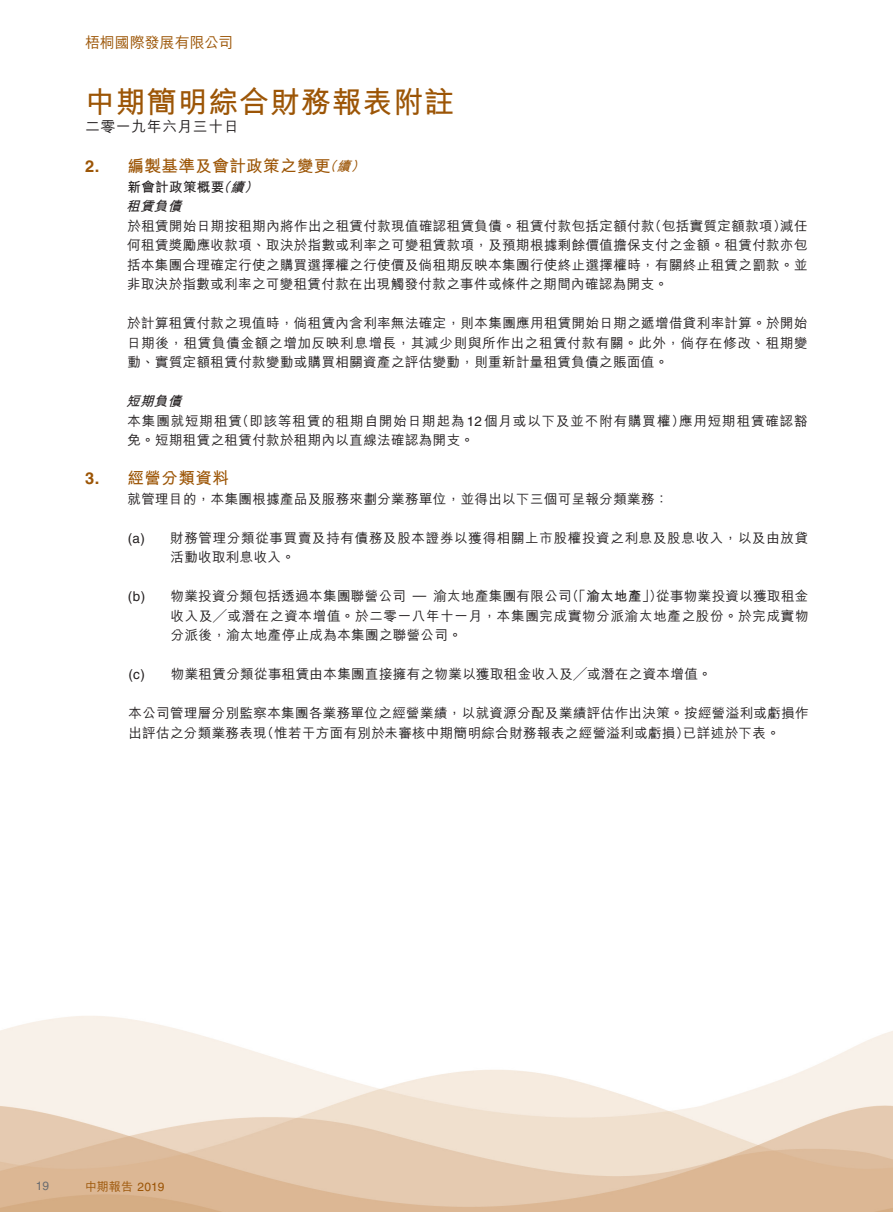
<style>
.page{position:relative;width:893px;height:1212px;background:#fff}
.page>*{position:absolute;margin:0;border:0;box-sizing:border-box;transform-origin:0 0}
.t1{font:700 30px "M Hei HK";letter-spacing:.03em;color:#9c5506}
.t2{font:700 16.5px "M Hei HK";letter-spacing:.03em;color:#9c5506}
.t3{font:700 16.5px "Helvetica";color:#9c5506}
.t4{font:500 15px "M Hei HK";letter-spacing:-.005em;color:#9c5506}
.t5{font:500 15px "M Hei HK";letter-spacing:.03em;color:#231f20}
.t6{font:500 13.5px/19.5px "M Hei HK";letter-spacing:.03em;color:#231f20}
.t7{font:500 13.5px/19.5px "M Hei HK";letter-spacing:.055em;color:#231f20}
.t8{font:500 13.5px "M Hei HK";letter-spacing:.05em;color:#231f20}
.t9{font:500 13.5px "M Hei HK";letter-spacing:.065em;color:#231f20}
.t10{font:italic 700 13.5px "M Hei HK";color:#231f20}
.t11{font:13.5px "Helvetica";color:#231f20}
.t12{font:700 13.5px "M Hei HK";letter-spacing:.03em;color:#231f20}
.t13{font:italic 700 13.5px "M Hei HK";color:#9c5506}
.t14{font:500 12px "M Hei HK";color:#9c5506}
.t15{font:12px "Helvetica";color:#6c6d70}
.s1{font-family:"Helvetica";font-weight:400}
.s2{font-weight:700}
</style>
<div class="page">
<p class="t4" style="left:85px;top:32px;width:150px">梧桐國際發展有限公司</p>
<h1 class="t1" style="left:85px;top:80px;width:371px">中期簡明綜合財務報表附註</h1>
<p class="t5" style="left:85px;top:116px;width:155px">二零一九年六月三十日</p>
<p class="t13" style="left:351px;top:156px;width:20px">(</p>
<p class="t2" style="left:128px;top:154px;width:205px">編製基準及會計政策之變更</p>
<p class="t13" style="left:323px;top:156px;width:20px">（</p>
<p class="t13" style="left:337px;top:156px;width:20px">續</p>
<p class="t3" style="left:85px;top:156px;width:16px">2.</p>
<p class="t3" style="left:85px;top:468px;width:16px">3.</p>
<p class="t12" style="left:128px;top:177px;width:98px">新會計政策概要</p>
<p class="t10" style="left:126px;top:196px;width:61px">租賃負債</p>
<p class="t10" style="left:217px;top:177px;width:20px">（</p>
<p class="t10" style="left:244px;top:177px;width:20px">(</p>
<p class="t10" style="left:230px;top:177px;width:20px">續</p>
<p class="t6" style="left:127px;top:215px;width:682px">於租賃開始日期按租期內將作出之租賃付款現值確認租賃負債。租賃付款包括定額付款<br>何租賃獎勵應收款項、取決於指數或利率之可變租賃款項，及預期根據剩餘價值擔保支付之金額。租賃付款亦包括本集團合理確定行使之購買選擇權之行使價及倘租期反映本集團行使終止選擇權時，有關終止租賃之罰款。並非取決於指數或利率之可變租賃付款在出現觸發付款之事件或條件之期間內確認為開支。</p>
<p class="t6" style="left:127px;top:312px;width:682px;text-align:justify">於計算租賃付款之現值時，倘租賃內含利率無法確定，則本集團應用租賃開始日期之遞增借貸利率計算。於開始日期後，租賃負債金額之增加反映利息增長，其減少則與所作出之租賃付款有關。此外，倘存在修改、租期變動、實質定額租賃付款變動或購買相關資產之評估變動，則重新計量租賃負債之賬面值。</p>
<p class="t10" style="left:126px;top:391px;width:61px">短期負債</p>
<p class="t9" style="left:679px;top:411px;width:130px">應用短期租賃確認豁</p>
<p class="t6" style="left:648px;top:215px;width:140px">（包括實質定額款項）</p>
<p class="t6" style="left:780px;top:215px;width:29px">減任</p>
<p class="t9" style="left:236px;top:411px;width:451px">（即該等租賃的租期自開始日期起為<span class="s1">12</span>個月或以下及並不附有購買權）</p>
<p class="t6" style="left:127px;top:410px;width:348px">本集團就短期租賃<br>免。短期租賃之租賃付款於租期內以直線法確認為開支。</p>
<p class="t2" style="left:128px;top:466px;width:103px">經營分類資料</p>
<p class="t6" style="left:128px;top:488px;width:542px">就管理目的，本集團根據產品及服務來劃分業務單位，並得出以下三個可呈報分類業務：</p>
<p class="t8" style="left:170px;top:528px;width:640px">財務管理分類從事買賣及持有債務及股本證券以獲得相關上市股權投資之利息及股息收入，以及由放貸</p>
<p class="t11" style="left:128px;top:530px;width:19px">)a(</p>
<p class="t11" style="left:128px;top:588px;width:19px">)b(</p>
<p class="t6" style="left:170px;top:546px;width:126px">活動收取利息收入。</p>
<p class="t6" style="left:170px;top:585px;width:237px">物業投資分類包括透過本集團聯營公司</p>
<p class="t6" style="left:433px;top:585px;width:140px">渝太地產集團有限公司</p>
<p class="t6" style="left:656px;top:585px;width:154px">從事物業投資以獲取租金</p>
<p class="t6" style="left:565px;top:585px;width:99px">（「<span class="s2">渝太地產</span>」）</p>
<p class="t11" style="left:413px;top:587px;width:15px">—</p>
<p class="t7" style="left:171px;top:605px;width:639px">收入及╱或潛在之資本增值。於二零一八年十一月，本集團完成實物分派渝太地產之股份。於完成實物分派後，渝太地產停止成為本集團之聯營公司。</p>
<p class="t6" style="left:171px;top:663px;width:542px">物業租賃分類從事租賃由本集團直接擁有之物業以獲取租金收入及╱或潛在之資本增值。</p>
<p class="t11" style="left:128px;top:666px;width:18px">)c(</p>
<p class="t6" style="left:683px;top:702px;width:127px;text-indent:-555px">本公司管理層分別監察本集團各業務單位之經營業績，以就資源分配及業績評估作出決策。按經營溢利或虧損作已詳述於下表。</p>
<p class="t6" style="left:260px;top:722px;width:430px">（惟若干方面有別於未審核中期簡明綜合財務報表之經營溢利或虧損）</p>
<p class="t6" style="left:128px;top:722px;width:140px">出評估之分類業務表現</p>
<p class="t15" style="left:36px;top:1179px;width:15px">19</p>
<p class="t14" style="left:85px;top:1178px;width:81px">中期報告 <span class="s1">2019</span></p>
</div>
